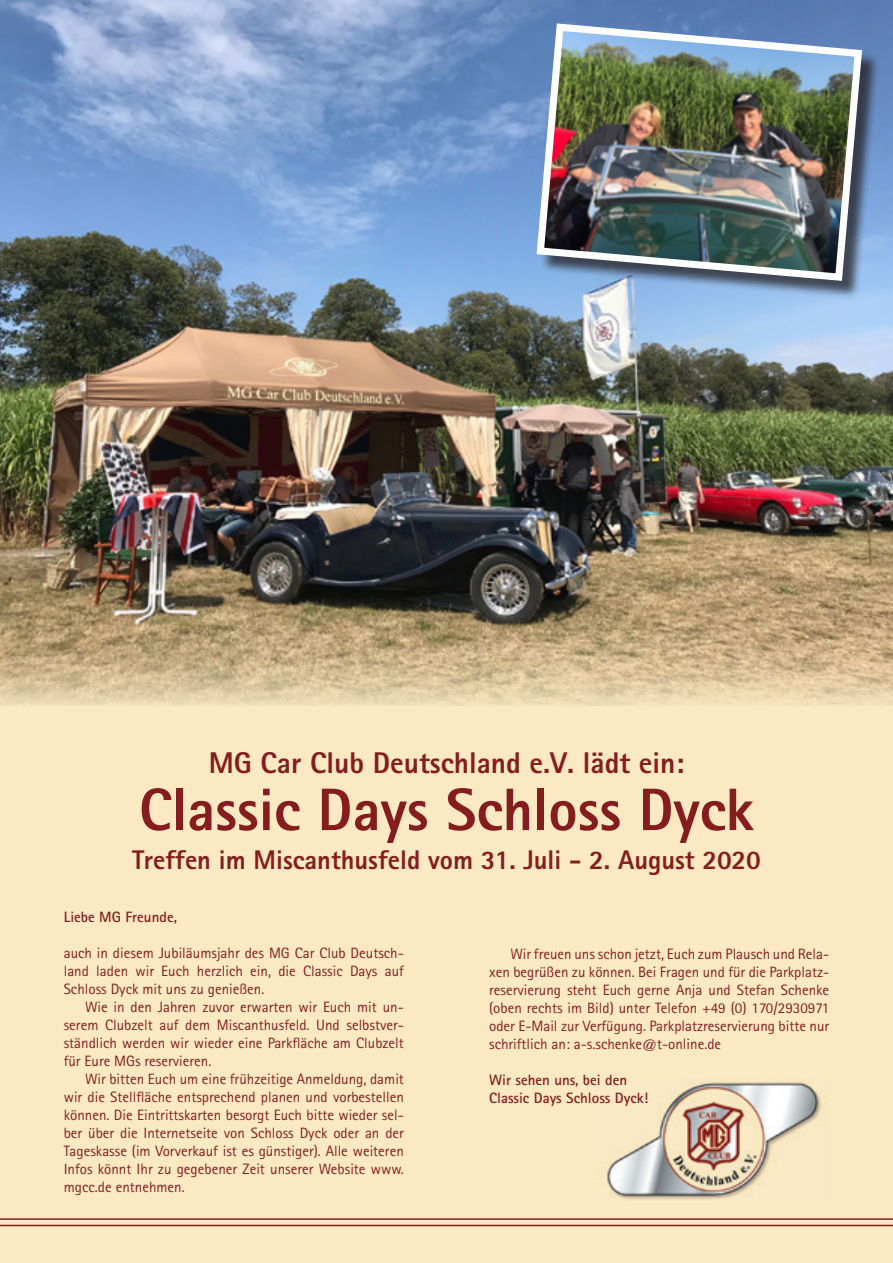
<style>
.page{position:relative;width:893px;height:1263px;background:#fff}
.page>*{position:absolute;margin:0;border:0;box-sizing:border-box;transform-origin:0 0}
.t1{font:800 60px "Rotis Sans Serif";color:#851d1e}
.t2{font:800 30px "Rotis Sans Serif";color:#851d1e}
.t3{font:800 27px "Rotis Sans Serif";color:#851d1e}
.Body_Text{font:15px/18px "Rotis Sans Serif";color:#851d1e;text-align:justify}
.Body_1__Abs{font:700 15px "Rotis Sans Serif";color:#851d1e}
.Bildunterschrift{font:700 15px "Rotis Sans Serif";color:#851d1e}
</style>
<div class="page">
<img style="left:0;top:0;width:893px;height:706px">
<hr style="left:0;top:1225px;width:893px;height:1px;background:#851d1e">
<hr style="left:0;top:1218px;width:893px;height:2px;background:#851d1e">
<img style="left:598px;top:1078px;width:231px;height:124px">
<div style="left:539px;top:26px;width:341px;height:273px;background:#231f20;opacity:.75"></div>
<img style="left:533px;top:20px;width:333px;height:265px">
<p class="t2" style="left:209px;top:744px;width:477px">MG Car Club Deutschland e.V. lädt ein:</p>
<p class="t1" style="left:139px;top:771px;width:616px">Classic Days Schloss Dyck</p>
<p class="t3" style="left:132px;top:843px;width:630px">Treffen im Miscanthusfeld vom 31. Juli - 2. August 2020</p>
<p class="Bildunterschrift" style="left:64px;top:908px;width:115px">Liebe MG Freunde,</p>
<p class="Body_Text" style="left:64px;top:944px;width:342px">auch in diesem Jubiläumsjahr des MG Car Club Deutsch&shy;land laden wir Euch herzlich ein, die Classic Days auf Schloss Dyck mit uns zu genießen.</p>
<p class="Body_Text" style="left:64px;top:998px;width:342px;text-indent:21px">Wie in den Jahren zuvor erwarten wir Euch mit un&shy;serem Clubzelt auf dem Miscanthusfeld. Und selbstver&shy;ständlich werden wir wieder eine Parkfläche am Clubzelt für Eure MGs reservieren.</p>
<p class="Body_Text" style="left:64px;top:1070px;width:342px;text-indent:21px">Wir bitten Euch um eine frühzeitige Anmeldung, damit wir die Stellfläche entsprechend planen und vorbestellen können. Die Eintrittskarten besorgt Euch bitte wieder sel&shy;ber über die Internetseite von Schloss Dyck oder an der Tageskasse (im Vorverkauf ist es günstiger). Alle weiteren Infos könnt Ihr zu gegebener Zeit unserer Website www. mgcc.de entnehmen.</p>
<p class="Body_Text" style="left:489px;top:945px;width:342px;text-indent:21px">Wir freuen uns schon jetzt, Euch zum Plausch und Rela&shy;xen begrüßen zu können. Bei Fragen und für die Parkplatz&shy;reservierung steht Euch gerne Anja und Stefan Schenke (oben rechts im Bild) unter Telefon +49 (0) 170/2930971 oder E-Mail zur Verfügung. Parkplatzreservierung bitte nur schriftlich an: a-s.schenke@t-online.de</p>
<p class="Body_1__Abs" style="left:489px;top:1071px;width:140px">Wir sehen uns, bei den</p>
<p class="Body_1__Abs" style="left:489px;top:1089px;width:161px">Classic Days Schloss Dyck!</p>
</div>
